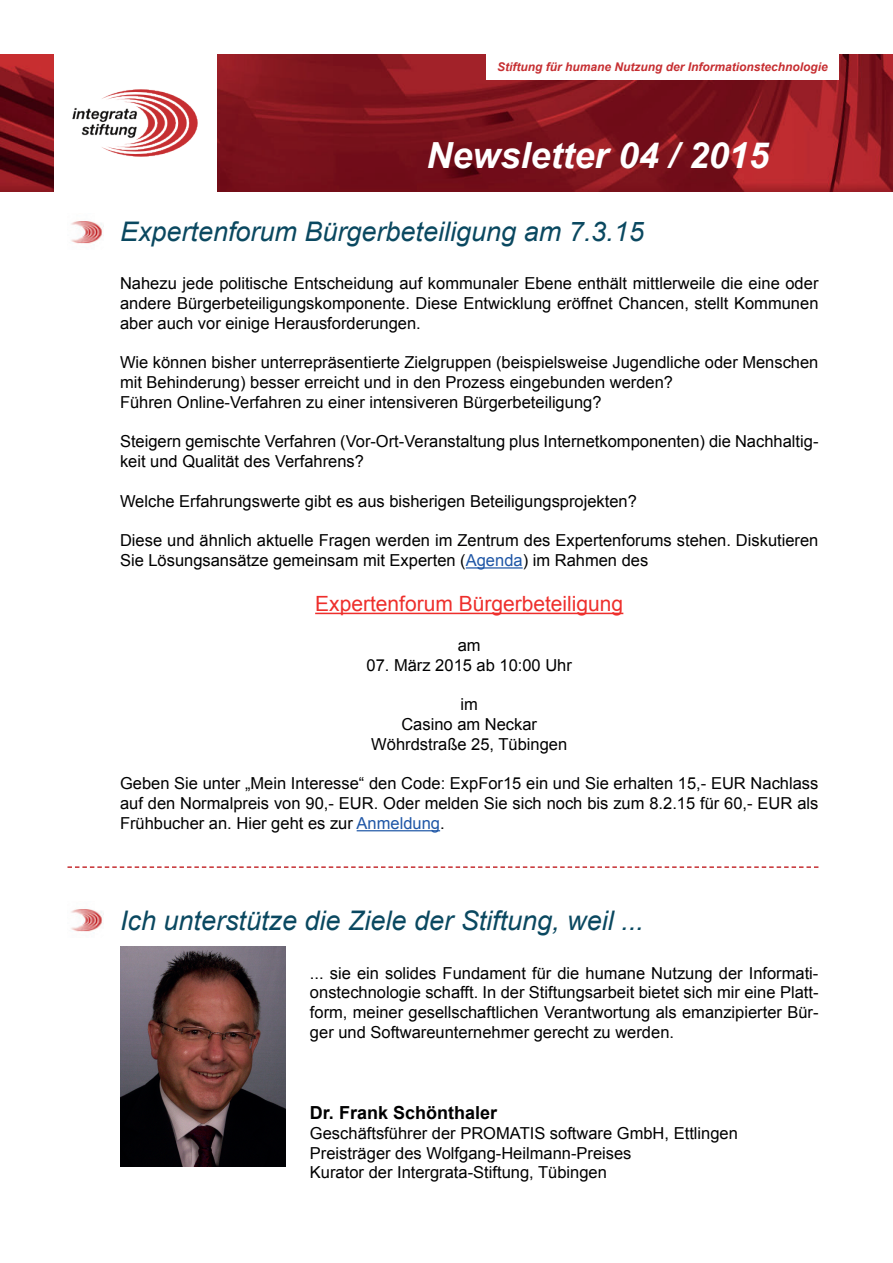
<style>
.page{position:relative;width:893px;height:1263px;background:#fff}
.page>*{position:absolute;margin:0;border:0;box-sizing:border-box;transform-origin:0 0}
.t1{font:italic 700 36px "Arial";color:#fff}
.t2{font:italic 27px "Arial";color:#0a4860}
.t3{font:21px "Arial";color:#ee2f2c}
.t4{font:700 18px "Arial";color:#000001}
.t5{font:16.5px/19.8px "Arial";color:#000001}
.t6{font:italic 700 12px "Arial";color:#c62e31}
.s1{color:#1e56a6}
</style>
<div class="page">
<img style="left:0;top:54px;width:893px;height:138px">
<div style="left:54px;top:54px;width:162px;height:138px;background:#fff"></div>
<img style="left:73px;top:89px;width:124px;height:67px">
<div style="left:486px;top:54px;width:353px;height:25px;background:#fff"></div>
<hr style="left:466px;top:567px;width:57px;height:1px;background:#1e56a6">
<hr style="left:315px;top:613px;width:308px;height:1px;background:#ee2f2c">
<hr style="left:357px;top:830px;width:83px;height:1px;background:#1e56a6">
<svg style="left:68px;top:866px;width:750px;height:2px"></svg>
<img style="left:71px;top:221px;width:33px;height:24px">
<img style="left:71px;top:909px;width:33px;height:24px">
<img style="left:120px;top:947px;width:165px;height:220px">
<p class="t6" style="left:497px;top:59px;width:332px">Stiftung für humane Nutzung der Informationstechnologie</p>
<h1 class="t1" style="left:427px;top:132px;width:344px">Newsletter 04 / 2015</h1>
<h2 class="t2" style="left:120px;top:214px;width:525px">Expertenforum Bürgerbeteiligung am 7.3.15</h2>
<p class="t5" style="left:120px;top:273px;width:700px;text-align:justify">Nahezu jede politische Entscheidung auf kommunaler Ebene enthält mittlerweile die eine oder andere Bürgerbeteiligungskomponente. Diese Entwicklung eröffnet Chancen, stellt Kommunen aber auch vor einige Herausforderungen.</p>
<p class="t5" style="left:120px;top:353px;width:700px">Wie können bisher unterrepräsentierte Zielgruppen (beispielsweise Jugendliche oder Menschen mit Behinderung) besser erreicht und in den Prozess eingebunden werden?<br>Führen Online-Verfahren zu einer intensiveren Bürgerbeteiligung?</p>
<p class="t5" style="left:120px;top:432px;width:700px">Steigern gemischte Verfahren (Vor-Ort-Veranstaltung plus Internetkomponenten) die Nachhaltig&shy;keit und Qualität des Verfahrens?</p>
<p class="t5" style="left:120px;top:491px;width:518px">Welche Erfahrungswerte gibt es aus bisherigen Beteiligungsprojekten?</p>
<p class="t5" style="left:120px;top:531px;width:700px">Diese und ähnlich aktuelle Fragen werden im Zentrum des Expertenforums stehen. Diskutieren<br>Sie Lösungsansätze gemeinsam mit Experten (<span class="s1">Agenda</span>) im Rahmen des</p>
<p class="t3" style="left:315px;top:590px;width:310px">Expertenforum Bürgerbeteiligung</p>
<p class="t5" style="left:458px;top:635px;width:24px">am</p>
<p class="t5" style="left:367px;top:655px;width:207px">07. März 2015 ab 10:00 Uhr</p>
<p class="t5" style="left:371px;top:695px;width:197px;text-align:center">im<br>Casino am Neckar<br>Wöhrdstraße 25, Tübingen</p>
<p class="t5" style="left:120px;top:774px;width:700px;text-align:justify">Geben Sie unter „Mein Interesse“ den Code: ExpFor15 ein und Sie erhalten 15,- EUR Nachlass auf den Normalpreis von 90,- EUR. Oder melden Sie sich noch bis zum 8.2.15 für 60,- EUR als Frühbucher an. Hier geht es zur <span class="s1">Anmeldung</span>.</p>
<h2 class="t2" style="left:120px;top:903px;width:525px">Ich unterstütze die Ziele der Stiftung, weil ...</h2>
<p class="t5" style="left:310px;top:963px;width:510px;text-align:justify">... sie ein solides Fundament für die humane Nutzung der Informati&shy;onstechnologie schafft. In der Stiftungsarbeit bietet sich mir eine Platt&shy;form, meiner gesellschaftlichen Verantwortung als emanzipierter Bür&shy;ger und Softwareunternehmer gerecht zu werden.</p>
<p class="t4" style="left:310px;top:1100px;width:189px">Dr. Frank Schönthaler</p>
<p class="t5" style="left:310px;top:1123px;width:429px">Geschäftsführer der PROMATIS software GmbH, Ettlingen<br>Preisträger des Wolfgang-Heilmann-Preises<br>Kurator der Intergrata-Stiftung, Tübingen</p>
</div>
